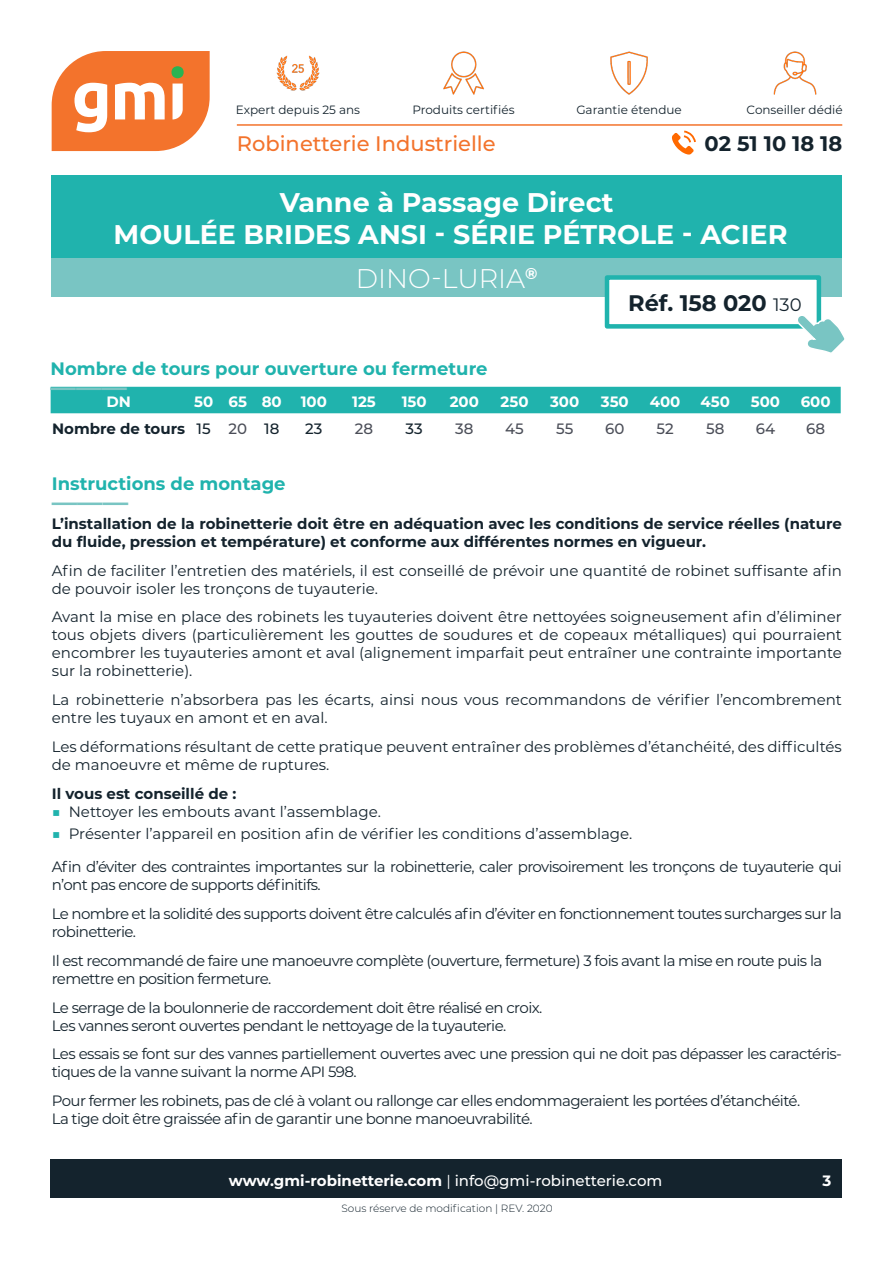
<style>
.page{position:relative;width:893px;height:1263px;background:#fff}
.page>*{position:absolute;margin:0;border:0;box-sizing:border-box;transform-origin:0 0}
.TITRE_Fiche_produit{font:700 27px "Montserrat";color:#fff}
.TITRE_Fiche_produit-2{font:300 27px "Montserrat";color:#fff}
.SOULIGNEMENT_SOUS-TI{font:700 25.5px "Montserrat";color:#79c5c3}
.RÉFÉRENCE{font:700 22.5px "Montserrat";color:#14232d}
.t1{font:500 21px "Montserrat";color:#f3732c}
.t2{font:700 21px "Montserrat";color:#14232d}
.SOUS-TITRE{font:700 18px "Montserrat";color:#20b3ad}
.TEXTE{font:15px/18px "Montserrat";letter-spacing:-.04em;color:#14232d}
.TEXTE-2{font:15px/18px "Montserrat";color:#14232d}
.TEXTE-3{font:700 15px/18px "Montserrat";color:#14232d}
.t3{font:500 15px "Montserrat";color:#fff}
.t4{font:700 15px "Montserrat";color:#fff}
.t5{font:500 15px "Montserrat";color:#4b4e58}
.t6{font:500 15px "Montserrat";color:#14232d}
.t7{font:12px "Montserrat";color:#14232d}
.NOTE_BAS_DE_PAGE{font:300 10.5px "Montserrat";color:#14232d}
.s1{font-weight:400;font-size:18px}
.s2{font-weight:500;color:#20b3ad}
.s3{font-weight:700}
.s4{font-weight:400}
</style>
<div class="page">
<div style="left:52px;top:175px;width:790px;height:83px;background:#20b3ad"></div>
<div style="left:52px;top:258px;width:790px;height:39px;background:#79c5c3"></div>
<div style="left:605px;top:275px;width:216px;height:54px;background:#fff;border:4px solid #20b3ad"></div>
<div style="left:50px;top:1160px;width:792px;height:38px;background:#14232d"></div>
<svg style="left:52px;top:51px;width:158px;height:100px"></svg>
<hr style="left:237px;top:124px;width:605px;height:2px;background:#f3732c">
<img style="left:276px;top:55px;width:44px;height:36px">
<img style="left:443px;top:51px;width:41px;height:44px">
<img style="left:610px;top:51px;width:38px;height:44px">
<img style="left:773px;top:51px;width:44px;height:44px">
<svg style="left:672px;top:131px;width:24px;height:24px"></svg>
<svg style="left:795px;top:313px;width:50px;height:40px"></svg>
<div style="left:51px;top:387px;width:790px;height:26px;background:#20b3ad"></div>
<p class="t7" style="left:236px;top:101px;width:126px">Expert depuis 25 ans</p>
<p class="t7" style="left:412px;top:101px;width:104px">Produits certifiés</p>
<p class="t7" style="left:576px;top:101px;width:107px">Garantie étendue</p>
<p class="t7" style="left:747px;top:101px;width:98px">Conseiller dédié</p>
<h3 class="t1" style="left:237px;top:129px;width:260px">Robinetterie Industrielle</h3>
<h3 class="t2" style="left:705px;top:129px;width:139px">02 51 10 18 18</h3>
<p class="TITRE_Fiche_produit" style="left:280px;top:183px;width:335px">Vanne à Passage Direct</p>
<p class="TITRE_Fiche_produit" style="left:114px;top:215px;width:675px">MOULÉE BRIDES ANSI - SÉRIE PÉTROLE - ACIER</p>
<p class="TITRE_Fiche_produit-2" style="left:356px;top:260px;width:183px">DINO-LURIA<sup>®</sup></p>
<p class="SOUS-TITRE" style="left:51px;top:355px;width:438px">Nombre de tours pour ouverture ou fermeture</p>
<p class="SOULIGNEMENT_SOUS-TI" style="left:51px;top:368px;width:78px">――—</p>
<p class="RÉFÉRENCE" style="left:628px;top:287px;width:175px">Réf. 158 020 <span class="s1">130</span></p>
<p class="t4" style="left:106px;top:391px;width:26px">DN</p>
<p class="t4" style="left:194px;top:391px;width:21px">50</p>
<p class="t4" style="left:228px;top:391px;width:20px">65</p>
<p class="t4" style="left:262px;top:391px;width:22px">80</p>
<p class="t4" style="left:301px;top:391px;width:28px">100</p>
<p class="t4" style="left:352px;top:391px;width:25px">125</p>
<p class="t4" style="left:402px;top:391px;width:26px">150</p>
<p class="t4" style="left:450px;top:391px;width:31px">200</p>
<p class="t4" style="left:501px;top:391px;width:29px">250</p>
<p class="t4" style="left:550px;top:391px;width:31px">300</p>
<p class="t4" style="left:601px;top:391px;width:29px">350</p>
<p class="t4" style="left:650px;top:391px;width:32px">400</p>
<p class="t4" style="left:700px;top:391px;width:31px">450</p>
<p class="t4" style="left:751px;top:391px;width:31px">500</p>
<p class="t4" style="left:801px;top:391px;width:31px">600</p>
<p class="TEXTE-3" style="left:52px;top:419px;width:134px">Nombre de tours</p>
<p class="t6" style="left:197px;top:418px;width:16px">15</p>
<p class="t5" style="left:228px;top:418px;width:20px">20</p>
<p class="t6" style="left:264px;top:418px;width:17px">18</p>
<p class="t6" style="left:305px;top:418px;width:19px">23</p>
<p class="t5" style="left:355px;top:418px;width:20px">28</p>
<p class="t6" style="left:406px;top:418px;width:19px">33</p>
<p class="t5" style="left:455px;top:418px;width:20px">38</p>
<p class="t5" style="left:505px;top:418px;width:20px">45</p>
<p class="t5" style="left:556px;top:418px;width:19px">55</p>
<p class="t5" style="left:605px;top:418px;width:21px">60</p>
<p class="t5" style="left:656px;top:418px;width:19px">52</p>
<p class="t5" style="left:706px;top:418px;width:20px">58</p>
<p class="t5" style="left:756px;top:418px;width:21px">64</p>
<p class="t5" style="left:806px;top:418px;width:20px">68</p>
<p class="SOUS-TITRE" style="left:52px;top:470px;width:235px">Instructions de montage</p>
<p class="SOULIGNEMENT_SOUS-TI" style="left:52px;top:483px;width:78px">――—</p>
<p class="TEXTE-3" style="left:52px;top:514px;width:792px">L’installation de la robinetterie doit être en adéquation avec les conditions de service réelles (nature du fluide, pression et température) et conforme aux différentes normes en vigueur.</p>
<p class="TEXTE-2" style="left:52px;top:561px;width:792px">Afin de faciliter l’entretien des matériels, il est conseillé de prévoir une quantité de robinet suffisante afin de pouvoir isoler les tronçons de tuyauterie.</p>
<p class="TEXTE" style="left:52px;top:607px;width:792px;text-align:justify">Avant la mise en place des robinets les tuyauteries doivent être nettoyées soigneusement afin d’éliminer tous objets divers (particulièrement les gouttes de soudures et de copeaux métalliques) qui pourraient encombrer les tuyauteries amont et aval (alignement imparfait peut entraîner une contrainte importante sur la robinetterie).</p>
<p class="TEXTE-2" style="left:52px;top:690px;width:792px">La robinetterie n’absorbera pas les écarts, ainsi nous vous recommandons de vérifier l’encombrement entre les tuyaux en amont et en aval.</p>
<p class="TEXTE-2" style="left:52px;top:737px;width:792px">Les déformations résultant de cette pratique peuvent entraîner des problèmes d’étanchéité, des difficultés de manoeuvre et même de ruptures.</p>
<p class="TEXTE-3" style="left:52px;top:784px;width:186px">Il vous est conseillé de :</p>
<p class="TEXTE-2" style="left:52px;top:802px;width:331px"><span class="s2">■</span> Nettoyer les embouts avant l’assemblage.</p>
<p class="TEXTE-2" style="left:52px;top:824px;width:582px"><span class="s2">■</span> Présenter l’appareil en position afin de vérifier les conditions d’assemblage.</p>
<p class="TEXTE" style="left:52px;top:857px;width:792px">Afin d’éviter des contraintes importantes sur la robinetterie, caler provisoirement les tronçons de tuyauterie qui n’ont pas encore de supports définitifs.</p>
<p class="TEXTE" style="left:52px;top:904px;width:792px">Le nombre et la solidité des supports doivent être calculés afin d’éviter en fonctionnement toutes surcharges sur la</p>
<p class="TEXTE" style="left:52px;top:922px;width:86px">robinetterie.</p>
<p class="TEXTE" style="left:52px;top:951px;width:772px">Il est recommandé de faire une manoeuvre complète (ouverture, fermeture) 3 fois avant la mise en route puis la</p>
<p class="TEXTE" style="left:52px;top:969px;width:221px">remettre en position fermeture.</p>
<p class="TEXTE" style="left:52px;top:998px;width:492px">Le serrage de la boulonnerie de raccordement doit être réalisé en croix.</p>
<p class="TEXTE" style="left:52px;top:1016px;width:456px">Les vannes seront ouvertes pendant le nettoyage de la tuyauterie.</p>
<p class="TEXTE" style="left:52px;top:1044px;width:792px">Les essais se font sur des vannes partiellement ouvertes avec une pression qui ne doit pas dépasser les caractéris&shy;tiques de la vanne suivant la norme API 598.</p>
<p class="TEXTE" style="left:52px;top:1091px;width:750px">Pour fermer les robinets, pas de clé à volant ou rallonge car elles endommageraient les portées d’étanchéité.</p>
<p class="TEXTE" style="left:52px;top:1109px;width:482px">La tige doit être graissée afin de garantir une bonne manoeuvrabilité.</p>
<p class="t3" style="left:229px;top:1170px;width:435px"><span class="s3">www.gmi-robinetterie.com</span> <span class="s4">|</span> info@gmi-robinetterie.com</p>
<p class="t4" style="left:822px;top:1170px;width:10px">3</p>
<p class="NOTE_BAS_DE_PAGE" style="left:342px;top:1201px;width:212px">Sous réserve de modification | REV. 2020</p>
</div>
